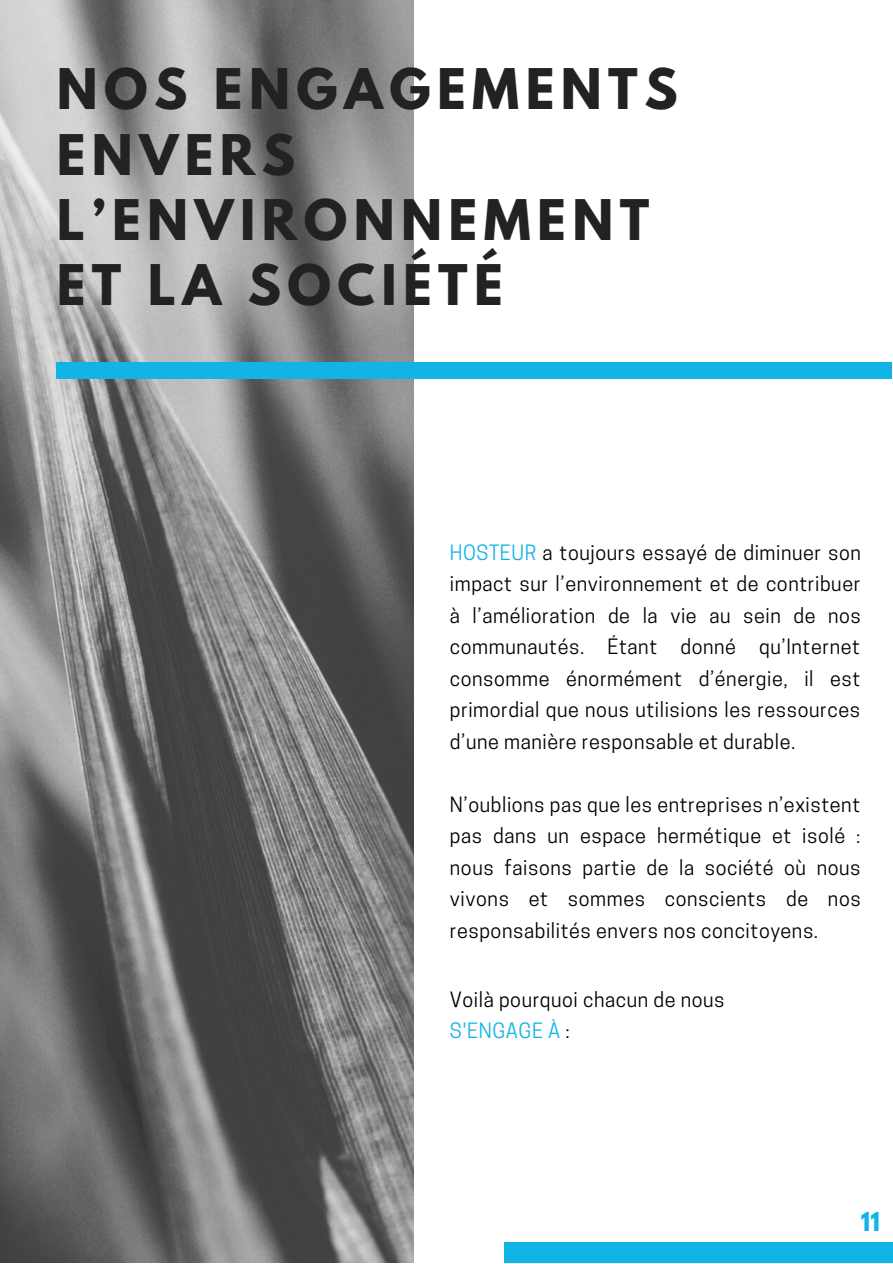
<style>
.page{position:relative;width:893px;height:1264px;background:#fff}
.page>*{position:absolute;margin:0;border:0;box-sizing:border-box;transform-origin:0 0}
.t1{font:700 49.65px/65.2px "League Spartan";letter-spacing:.13em;color:#222}
.t2{font:700 23.1px "League Spartan";color:#11b4e7}
.t3{font:19.8px/31.5px "Cooper Hewitt";letter-spacing:.03em;color:#000;text-align:justify}
.s1{color:#11b4e7}
</style>
<div class="page">
<img style="left:0;top:0;width:414px;height:1262px">
<div style="left:57px;top:362px;width:835px;height:17px;background:#11b4e7"></div>
<div style="left:504px;top:1242px;width:388px;height:20px;background:#11b4e7"></div>
<h1 class="t1" style="left:57px;top:63px;width:622px">NOS ENGAGEMENTS<br>ENVERS<br>L’ENVIRONNEMENT<br>ET LA SOCIÉTÉ</h1>
<p class="t3" style="left:450px;top:539px;width:412px"><span class="s1">HOSTEUR</span> a toujours essayé de diminuer son impact sur l’environnement et de contribuer à l’amélioration de la vie au sein de nos communautés. Étant donné qu’Internet consomme énormément d’énergie, il est primordial que nous utilisions les ressources d’une manière responsable et durable.</p>
<p class="t3" style="left:450px;top:791px;width:412px">N’oublions pas que les entreprises n’existent pas dans un espace hermétique et isolé : nous faisons partie de la société où nous vivons et sommes conscients de nos responsabilités envers nos concitoyens.</p>
<p class="t3" style="left:450px;top:986px;width:276px">Voilà pourquoi chacun de nous<br><span class="s1">S'ENGAGE À</span> :</p>
<p class="t2" style="left:860px;top:1210px;width:21px">11</p>
</div>
